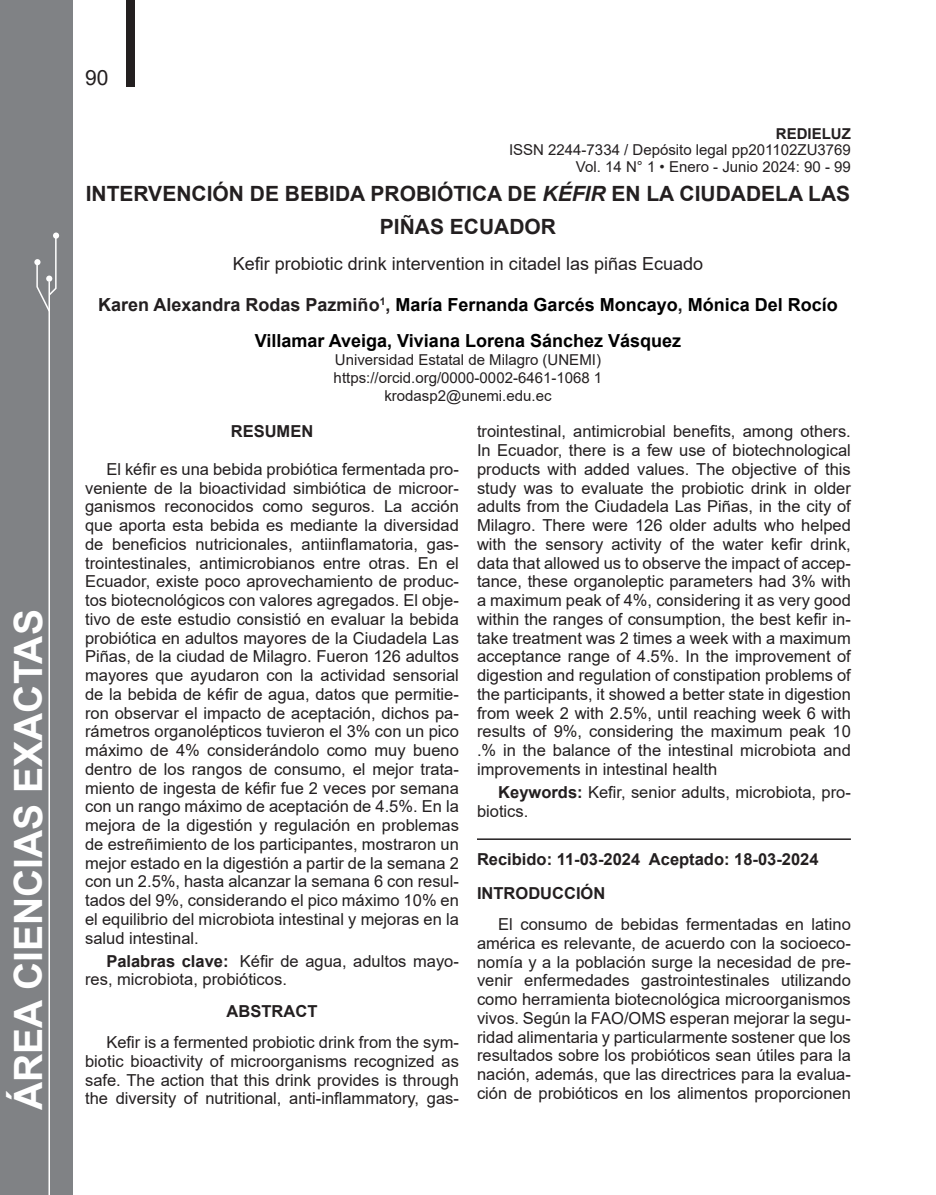
<style>
.page{position:relative;width:936px;height:1195px;background:#fff}
.page>*{position:absolute;margin:0;border:0;box-sizing:border-box;transform-origin:0 0}
.t1{font:700 39px "Arial";color:#fff}
.art-titulo-esp{font:700 21px/33px "Arial";color:#231f20;text-align:center}
.t2{font:21px "Arial";color:#231f20}
.art-autor{font:700 18px/36px "Arial";color:#000;text-align:center}
.art-titulo-eng{font:18px "Arial";color:#231f20}
.art-contenido{font:16.5px/18.8px "Arial";color:#231f20;text-align:justify}
.art-consignacion{font:700 16.5px "Arial";color:#231f20}
.art-titulo-1{font:700 16.5px "Arial";color:#231f20}
.art-titulo-resumen{font:700 16.5px "Arial";color:#231f20}
.art-desc{font:700 16.5px "Arial";color:#231f20}
.art-desc-2{font:15px "Arial";color:#231f20}
.t3{font:700 15px "Arial";color:#231f20}
.s1{font-style:italic}
.s2{color:#231f20}
.s3{font-weight:700}
</style>
<div class="page">
<div style="left:126px;top:0;width:8px;height:87px;background:#231f20"></div>
<div style="left:0;top:0;width:73px;height:1195px;background:#808285"></div>
<hr style="left:48px;top:281px;width:2px;height:914px;background:#fff">
<div style="left:53px;top:232px;width:6px;height:7px;background:#fff;border-radius:50%"></div>
<svg style="left:34px;top:234px;width:23px;height:79px"></svg>
<hr style="left:477px;top:838px;width:373px;height:2px;background:#231f20">
<p class="t1" style="left:1px;top:1110px;width:502px;rotate:-90deg">ÁREA CIENCIAS EXACTAS</p>
<p class="t2" style="left:85px;top:64px;width:25px">90</p>
<p class="t3" style="left:775px;top:123px;width:76px">REDIELUZ</p>
<p class="art-desc-2" style="left:509px;top:139px;width:343px">ISSN 2244-7334 / Depósito legal pp201102ZU3769</p>
<p class="art-desc-2" style="left:576px;top:156px;width:276px">Vol. 14 N° 1 • Enero - Junio 2024: 90 - 99</p>
<p class="art-titulo-esp" style="left:86px;top:178px;width:766px">INTERVENCIÓN DE BEBIDA PROBIÓTICA DE <span class="s1">KÉFIR</span> EN LA CIUDADELA LAS<br>PIÑAS ECUADOR</p>
<p class="art-titulo-eng" style="left:233px;top:252px;width:472px">Kefir probiotic drink intervention in citadel las piñas Ecuado</p>
<p class="art-autor" style="left:98px;top:286px;width:741px"><span class="s2">Karen Alexandra Rodas Pazmiño</span><sup>1</sup><span class="s2">,</span> María Fernanda Garcés Moncayo<span class="s2">,</span> Mónica Del Rocío<br>Villamar Aveiga, Viviana Lorena Sánchez Vásquez</p>
<p class="art-desc-2" style="left:335px;top:349px;width:267px">Universidad Estatal de Milagro (UNEMI)</p>
<p class="art-desc-2" style="left:333px;top:367px;width:270px">https://orcid.org/0000-0002-6461-1068 1</p>
<p class="art-desc-2" style="left:384px;top:385px;width:168px">krodasp2@unemi.edu.ec</p>
<p class="art-desc" style="left:231px;top:420px;width:84px">RESUMEN</p>
<p class="art-contenido" style="left:85px;top:459px;width:375px;text-indent:21px">El kéfir es una bebida probiótica fermentada pro&shy;veniente de la bioactividad simbiótica de microor&shy;ganismos reconocidos como seguros. La acción que aporta esta bebida es mediante la diversidad de beneficios nutricionales, antiinflamatoria, gas&shy;trointestinales, antimicrobianos entre otras. En el Ecuador, existe poco aprovechamiento de produc&shy;tos biotecnológicos con valores agregados. El obje&shy;tivo de este estudio consistió en evaluar la bebida probiótica en adultos mayores de la Ciudadela Las Piñas, de la ciudad de Milagro. Fueron 126 adultos mayores que ayudaron con la actividad sensorial de la bebida de kéfir de agua, datos que permitie&shy;ron observar el impacto de aceptación, dichos pa&shy;rámetros organolépticos tuvieron el 3% con un pico máximo de 4% considerándolo como muy bueno dentro de los rangos de consumo, el mejor trata&shy;miento de ingesta de kéfir fue 2 veces por semana con un rango máximo de aceptación de 4.5%. En la mejora de la digestión y regulación en problemas de estreñimiento de los participantes, mostraron un mejor estado en la digestión a partir de la semana 2 con un 2.5%, hasta alcanzar la semana 6 con resul&shy;tados del 9%, considerando el pico máximo 10% en el equilibrio del microbiota intestinal y mejoras en la salud intestinal.</p>
<p class="art-contenido" style="left:85px;top:951px;width:375px;text-indent:21px"><span class="s3">Palabras clave:</span> Kéfir de agua, adultos mayo&shy;res, microbiota, probióticos.</p>
<p class="art-titulo-resumen" style="left:227px;top:999px;width:92px">ABSTRACT</p>
<p class="art-contenido" style="left:85px;top:1033px;width:375px;text-indent:21px">Kefir is a fermented probiotic drink from the sym&shy;biotic bioactivity of microorganisms recognized as safe. The action that this drink provides is through the diversity of nutritional, anti-inflammatory, gas-</p>
<p class="art-contenido" style="left:477px;top:422px;width:375px">trointestinal, antimicrobial benefits, among others.<br>In Ecuador, there is a few use of biotechnological products with added values. The objective of this study was to evaluate the probiotic drink in older adults from the Ciudadela Las Piñas, in the city of Milagro. There were 126 older adults who helped with the sensory activity of the water kefir drink, data that allowed us to observe the impact of accep&shy;tance, these organoleptic parameters had 3% with a maximum peak of 4%, considering it as very good within the ranges of consumption, the best kefir in&shy;take treatment was 2 times a week with a maximum acceptance range of 4.5%. In the improvement of digestion and regulation of constipation problems of the participants, it showed a better state in digestion from week 2 with 2.5%, until reaching week 6 with results of 9%, considering the maximum peak 10 .% in the balance of the intestinal microbiota and improvements in intestinal health</p>
<p class="art-contenido" style="left:477px;top:782px;width:375px;text-indent:21px"><span class="s3">Keywords:</span> Kefir, senior adults, microbiota, pro&shy;biotics.</p>
<p class="art-consignacion" style="left:477px;top:848px;width:343px">Recibido: 11-03-2024 Aceptado: 18-03-2024</p>
<p class="art-titulo-1" style="left:477px;top:881px;width:130px">INTRODUCCIÓN</p>
<p class="art-contenido" style="left:477px;top:915px;width:375px;text-indent:21px">El consumo de bebidas fermentadas en latino américa es relevante, de acuerdo con la socioeco&shy;nomía y a la población surge la necesidad de pre&shy;venir enfermedades gastrointestinales utilizando como herramienta biotecnológica microorganismos vivos. Según la FAO/OMS esperan mejorar la segu&shy;ridad alimentaria y particularmente sostener que los resultados sobre los probióticos sean útiles para la nación, además, que las directrices para la evalua&shy;ción de probióticos en los alimentos proporcionen</p>
</div>
